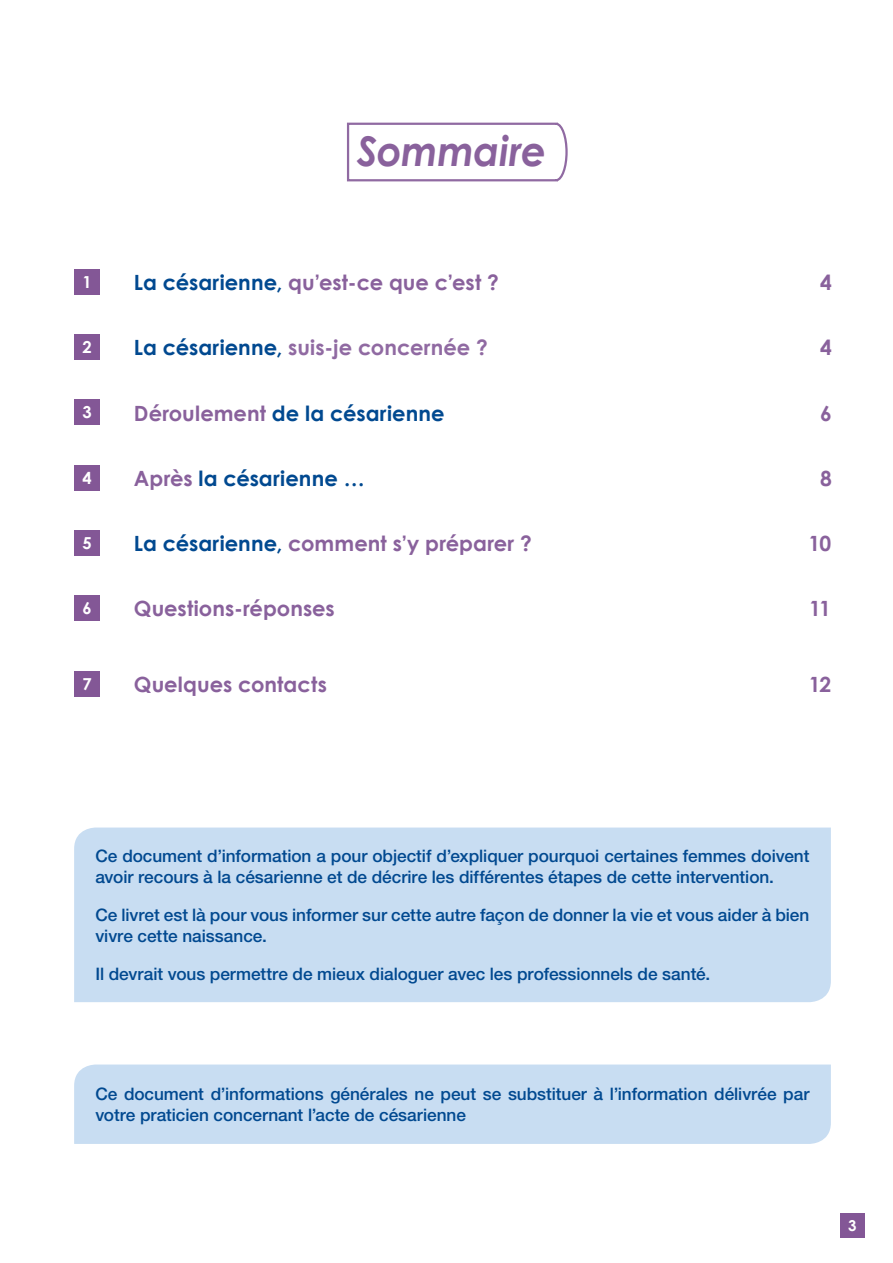
<style>
.page{position:relative;width:893px;height:1263px;background:#fff}
.page>*{position:absolute;margin:0;border:0;box-sizing:border-box;transform-origin:0 0}
.t1{font:italic 700 40.95px "Century Gothic";letter-spacing:-.015em;color:#89619c;scale:.95 1}
.t2{font:700 21px "Century Gothic";color:#89619c}
.t3{font:700 21px "Century Gothic";letter-spacing:.005em;color:#014990}
.t4{font:700 21px "Century Gothic";color:#906aa2}
.t5{font:500 17.25px/21px "Helvetica Neue LT Std";letter-spacing:-.005em;color:#014990}
.t6{font:700 16.5px "Century Gothic";color:#fff}
.t7{font:700 15px "Century Gothic";color:#fff}
.s1{color:#014990}
.s2{color:#89619c}
</style>
<div class="page">
<div style="left:840px;top:1213px;width:25px;height:25px;background:#835796"></div>
<svg style="left:347px;top:122px;width:221px;height:60px"></svg>
<div style="left:74px;top:269px;width:26px;height:25px;background:#835796"></div>
<div style="left:74px;top:334px;width:26px;height:26px;background:#835796"></div>
<div style="left:74px;top:399px;width:26px;height:26px;background:#835796"></div>
<div style="left:74px;top:465px;width:26px;height:25px;background:#835796"></div>
<div style="left:74px;top:530px;width:26px;height:26px;background:#835796"></div>
<div style="left:74px;top:595px;width:26px;height:26px;background:#835796"></div>
<div style="left:74px;top:671px;width:26px;height:26px;background:#835796"></div>
<div style="left:74px;top:827px;width:757px;height:175px;background:#c8ddf2"></div>
<div style="left:74px;top:1064px;width:757px;height:80px;background:#c8ddf2"></div>
<p class="t1" style="left:357px;top:120px;width:200px">Sommaire</p>
<p class="t6" style="left:83px;top:269px;width:11px">1</p>
<p class="t2" style="left:134px;top:266px;width:367px"><span class="s1">La césarienne,</span> qu’est-ce que c’est ?</p>
<p class="t2" style="left:820px;top:266px;width:13px">4</p>
<p class="t6" style="left:83px;top:335px;width:11px">2</p>
<p class="t4" style="left:134px;top:332px;width:355px"><span class="s1">La césarienne,</span> suis-je concernée ?</p>
<p class="t2" style="left:820px;top:332px;width:13px">4</p>
<p class="t6" style="left:83px;top:400px;width:11px">3</p>
<p class="t3" style="left:134px;top:397px;width:312px"><span class="s2">Déroulement</span> de la césarienne</p>
<p class="t2" style="left:820px;top:397px;width:13px">6</p>
<p class="t6" style="left:83px;top:465px;width:11px">4</p>
<p class="t3" style="left:134px;top:462px;width:232px"><span class="s2">Après</span> la césarienne …</p>
<p class="t2" style="left:820px;top:462px;width:13px">8</p>
<p class="t6" style="left:83px;top:530px;width:11px">5</p>
<p class="t2" style="left:134px;top:527px;width:399px"><span class="s1">La césarienne,</span> comment s’y préparer ?</p>
<p class="t2" style="left:808px;top:527px;width:24px">10</p>
<p class="t6" style="left:83px;top:596px;width:11px">6</p>
<p class="t2" style="left:134px;top:593px;width:202px">Questions-réponses</p>
<p class="t2" style="left:809px;top:593px;width:23px">11</p>
<p class="t6" style="left:83px;top:671px;width:11px">7</p>
<p class="t2" style="left:134px;top:668px;width:194px">Quelques contacts</p>
<p class="t2" style="left:809px;top:668px;width:24px">12</p>
<p class="t5" style="left:95px;top:845px;width:715px">Ce document d’information a pour objectif d’expliquer pourquoi certaines femmes doivent avoir recours à la césarienne et de décrire les différentes étapes de cette intervention.</p>
<p class="t5" style="left:95px;top:904px;width:715px">Ce livret est là pour vous informer sur cette autre façon de donner la vie et vous aider à bien vivre cette naissance.</p>
<p class="t5" style="left:95px;top:963px;width:616px">Il devrait vous permettre de mieux dialoguer avec les professionnels de santé.</p>
<p class="t5" style="left:95px;top:1083px;width:715px">Ce document d’informations générales ne peut se substituer à l’information délivrée par votre praticien concernant l’acte de césarienne</p>
<p class="t7" style="left:848px;top:1214px;width:10px">3</p>
</div>
